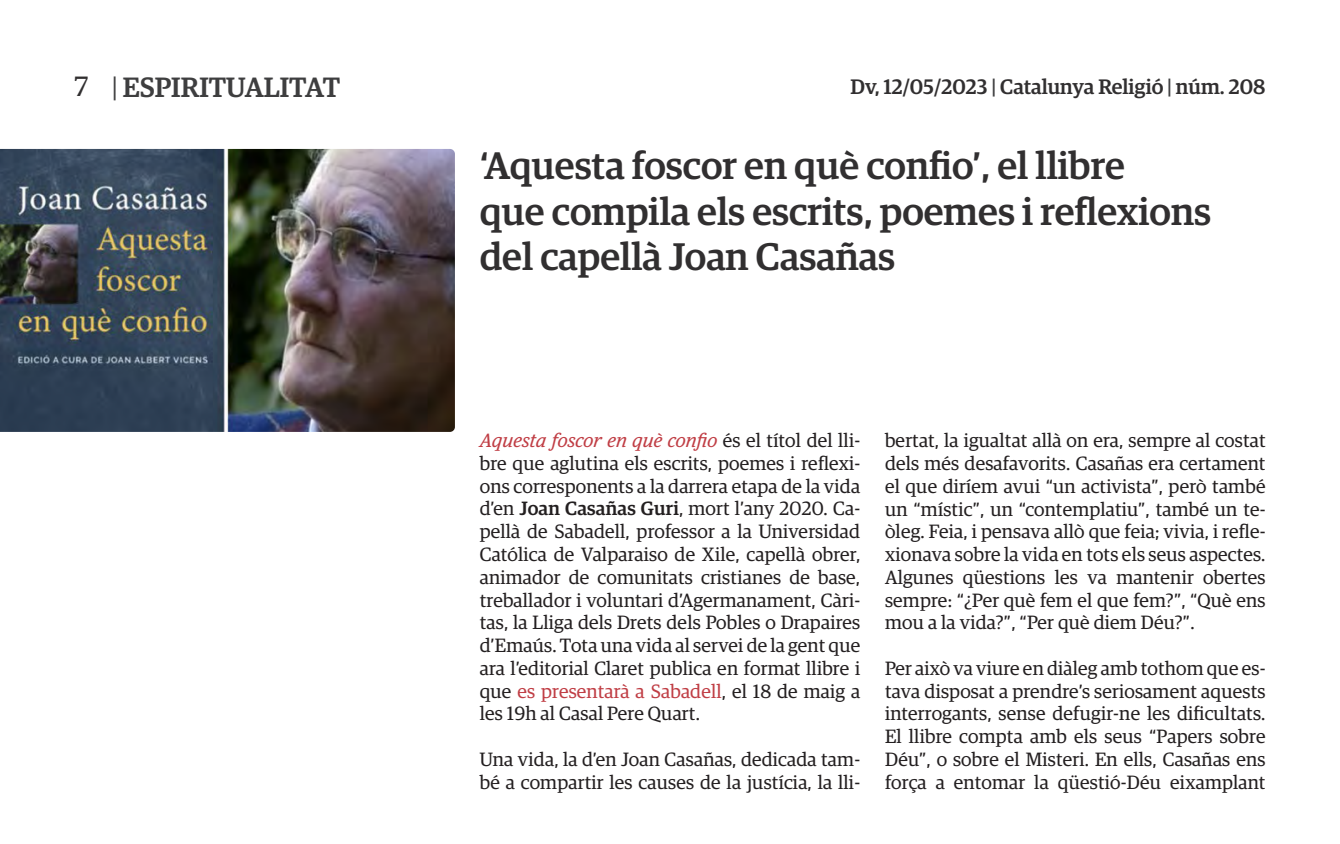
<style>
.page{position:relative;width:1340px;height:844px;background:#fff}
.page>*{position:absolute;margin:0;border:0;box-sizing:border-box;transform-origin:0 0}
.t1{font:500 38.5px/45.5px "Guardian Egyp";color:#312f30}
.t2{font:500 28px "Guardian Egyp";color:#3e3e3f}
.t3{font:500 21px "Guardian Egyp";color:#312f30}
.t4{font:19.25px/22.8px "Guardian Egyp";letter-spacing:.01em;color:#231f20;text-align:justify}
.s1{font-weight:400;color:#312f30}
.s2{font-weight:400}
.s3{color:#3e3e3f}
.s4{font-style:italic;color:#c03e45}
.s5{font-weight:500}
.s6{color:#c03e45}
</style>
<div class="page">
<img style="left:0;top:149px;width:455px;height:283px">
<h2 class="t2" style="left:74px;top:67px;width:267px"><span class="s1">7</span> <span class="s2">|</span> ESPIRITUALITAT</h2>
<p class="t3" style="left:850px;top:71px;width:416px">Dv, 12/05/2023 <span class="s3">|</span> Catalunya Religió <span class="s3">|</span> núm. 208</p>
<p class="t1" style="left:480px;top:140px;width:646px">‘Aquesta foscor en què confio’, el llibre</p>
<p class="t1" style="left:480px;top:186px;width:733px">que compila els escrits, poemes i reflexions del capellà Joan Casañas</p>
<p class="t4" style="left:480px;top:428px;width:382px"><span class="s4">Aquesta foscor en què confio</span> és el títol del lli&shy;bre que aglutina els escrits, poemes i reflexi&shy;ons corresponents a la darrera etapa de la vida d’en <span class="s5">Joan Casañas Guri</span>, mort l’any 2020. Ca&shy;pellà de Sabadell, professor a la Universidad Católica de Valparaiso de Xile, capellà obrer, animador de comunitats cristianes de base, treballador i voluntari d’Agermanament, Càri&shy;tas, la Lliga dels Drets dels Pobles o Drapaires d’Emaús. Tota una vida al servei de la gent que ara l’editorial Claret publica en format llibre i que <span class="s6">es presentarà a Sabadell</span>, el 18 de maig a les 19h al Casal Pere Quart.</p>
<p class="t4" style="left:480px;top:746px;width:382px">Una vida, la d’en Joan Casañas, dedicada tam&shy;bé a compartir les causes de la justícia, la lli-</p>
<p class="t4" style="left:885px;top:428px;width:382px">bertat, la igualtat allà on era, sempre al costat dels més desafavorits. Casañas era certament el que diríem avui “un activista”, però també un “místic”, un “contemplatiu”, també un te&shy;òleg. Feia, i pensava allò que feia; vivia, i refle&shy;xionava sobre la vida en tots els seus aspectes.<br>Algunes qüestions les va mantenir obertes sempre: “¿Per què fem el que fem?”, “Què ens mou a la vida?”, “Per què diem Déu?”.</p>
<p class="t4" style="left:885px;top:655px;width:382px">Per això va viure en diàleg amb tothom que es&shy;tava disposat a prendre’s seriosament aquests interrogants, sense defugir-ne les dificultats.<br>El llibre compta amb els seus “Papers sobre Déu”, o sobre el Misteri. En ells, Casañas ens força a entomar la qüestió-Déu eixamplant</p>
</div>
